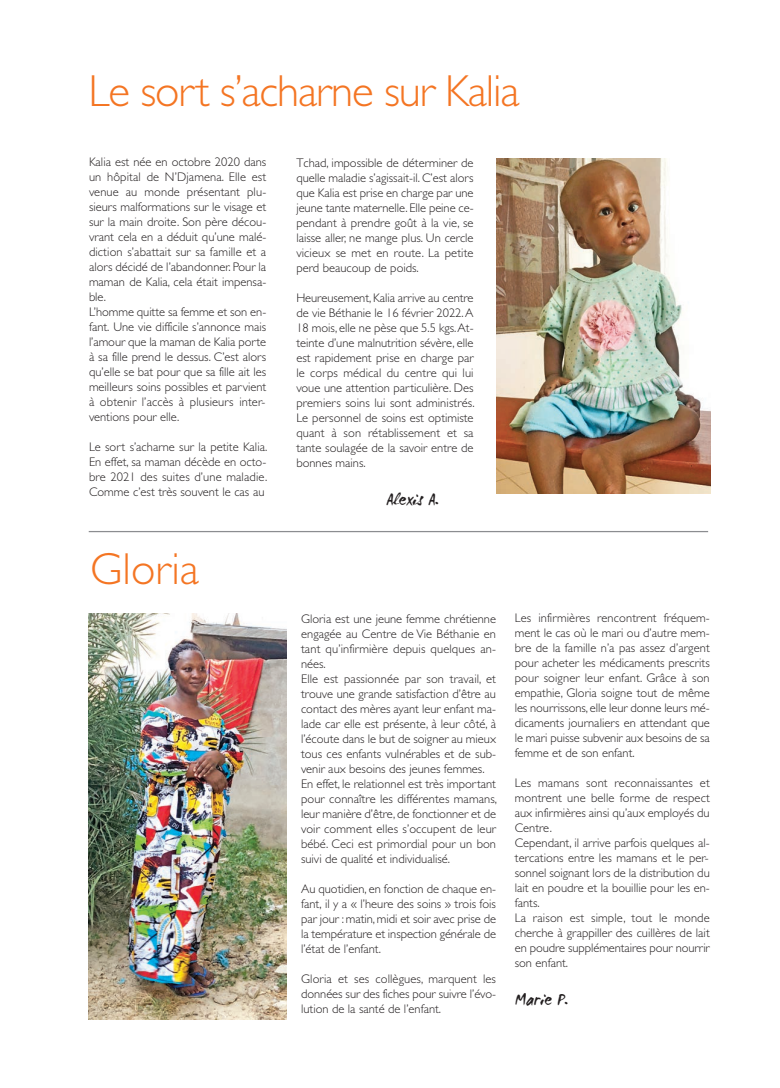
<style>
.page{position:relative;width:780px;height:1088px;background:#fff}
.page>*{position:absolute;margin:0;border:0;box-sizing:border-box;transform-origin:0 0}
.t1{font:45px "Gill Sans Light TT";letter-spacing:-.025em;color:#f47523}
.t2{font:300 45px "Gill Sans";color:#f47523}
.t3{font:17.5px "WC Mano Negra Bta";color:#231f20}
.t4{font:300 12.5px/15px "Gill Sans";color:#231f20;text-align:justify}
</style>
<div class="page">
<img style="left:89px;top:613px;width:197px;height:407px">
<img style="left:496px;top:158px;width:214px;height:336px">
<hr style="left:89px;top:531px;width:619px;height:1px;background:#8b8d90">
<h1 class="t1" style="left:89px;top:64px;width:432px">Le sort s’acharne sur Kalia</h1>
<p class="t4" style="left:89px;top:156px;width:179px;text-align:left">Kalia est née en octobre 2020 dans un hôpital de N’Djamena. Elle est venue au monde présentant plu&shy;sieurs malformations sur le visage et sur la main droite. Son père décou&shy;vrant cela en a déduit qu’une malé&shy;diction s’abattait sur sa famille et a alors décidé de l’abandonner. Pour la maman de Kalia, cela était impensa&shy;ble.<br>L’homme quitte sa femme et son en&shy;fant. Une vie difficile s’annonce mais l’amour que la maman de Kalia porte à sa fille prend le dessus. C’est alors qu’elle se bat pour que sa fille ait les meilleurs soins possibles et parvient à obtenir l’accès à plusieurs inter&shy;ventions pour elle.</p>
<p class="t4" style="left:89px;top:441px;width:180px">Le sort s’acharne sur la petite Kalia.<br>En effet, sa maman décède en octo&shy;bre 2021 des suites d’une maladie.<br>Comme c’est très souvent le cas au</p>
<h1 class="t2" style="left:90px;top:551px;width:110px">Gloria</h1>
<p class="t4" style="left:296px;top:156px;width:179px">Tchad, impossible de déterminer de quelle maladie s’agissait-il. C’est alors que Kalia est prise en charge par une jeune tante maternelle. Elle peine ce&shy;pendant à prendre goût à la vie, se laisse aller, ne mange plus. Un cercle vicieux se met en route. La petite perd beaucoup de poids.</p>
<p class="t4" style="left:296px;top:291px;width:180px">Heureusement, Kalia arrive au centre de vie Béthanie le 16 février 2022.A 18 mois, elle ne pèse que 5.5 kgs.At&shy;teinte d’une malnutrition sévère, elle est rapidement prise en charge par le corps médical du centre qui lui voue une attention particulière. Des premiers soins lui sont administrés.<br>Le personnel de soins est optimiste quant à son rétablissement et sa tante soulagée de la savoir entre de bonnes mains.</p>
<h2 class="t3" style="left:386px;top:487px;width:54px">Alexis A.</h2>
<p class="t4" style="left:301px;top:612px;width:197px;text-align:left">Gloria est une jeune femme chrétienne engagée au Centre de Vie Béthanie en tant qu’infirmière depuis quelques an&shy;nées.<br>Elle est passionnée par son travail, et trouve une grande satisfaction d’être au contact des mères ayant leur enfant ma&shy;lade car elle est présente, à leur côté, à l’écoute dans le but de soigner au mieux tous ces enfants vulnérables et de sub&shy;venir aux besoins des jeunes femmes.<br>En effet, le relationnel est très important pour connaître les différentes mamans, leur manière d’être, de fonctionner et de voir comment elles s’occupent de leur bébé. Ceci est primordial pour un bon suivi de qualité et individualisé.</p>
<p class="t4" style="left:301px;top:882px;width:196px">Au quotidien, en fonction de chaque en&shy;fant, il y a « l’heure des soins » trois fois par jour : matin, midi et soir avec prise de la température et inspection générale de l’état de l’enfant.</p>
<p class="t4" style="left:301px;top:972px;width:196px">Gloria et ses collègues, marquent les données sur des fiches pour suivre l’évo&shy;lution de la santé de l’enfant.</p>
<p class="t4" style="left:514px;top:612px;width:196px">Les infirmières rencontrent fréquem&shy;ment le cas où le mari ou d’autre mem&shy;bre de la famille n’a pas assez d’argent pour acheter les médicaments prescrits pour soigner leur enfant. Grâce à son empathie, Gloria soigne tout de même les nourrissons, elle leur donne leurs mé&shy;dicaments journaliers en attendant que le mari puisse subvenir aux besoins de sa femme et de son enfant.</p>
<p class="t4" style="left:514px;top:777px;width:196px;text-align:left">Les mamans sont reconnaissantes et montrent une belle forme de respect aux infirmières ainsi qu’aux employés du<br>Centre.<br>Cependant, il arrive parfois quelques al&shy;tercations entre les mamans et le per&shy;sonnel soignant lors de la distribution du lait en poudre et la bouillie pour les en&shy;fants.<br>La raison est simple, tout le monde cherche à grappiller des cuillères de lait en poudre supplémentaires pour nourrir son enfant.</p>
<h2 class="t3" style="left:514px;top:988px;width:55px">Marie P.</h2>
</div>
